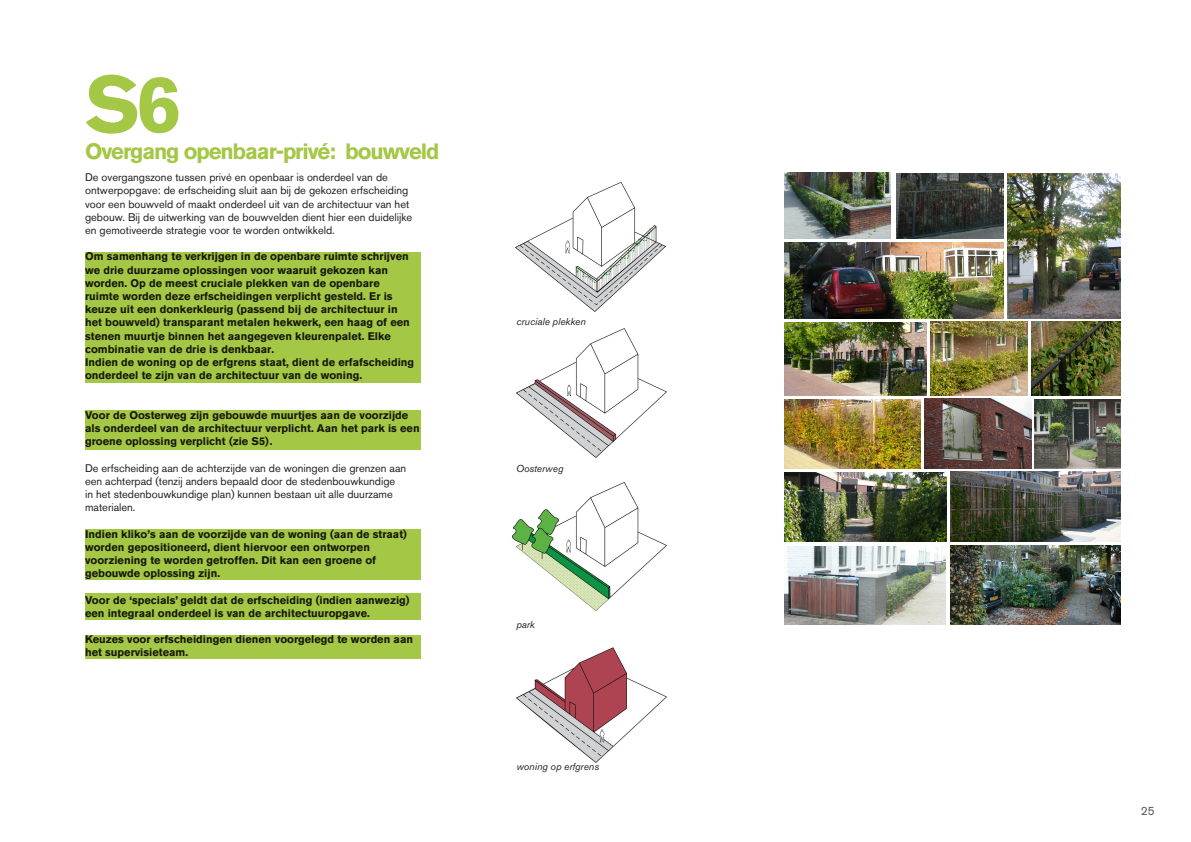
<style>
.page{position:relative;width:1191px;height:842px;background:#fff}
.page>*{position:absolute;margin:0;border:0;box-sizing:border-box;transform-origin:0 0}
.t1{font:700 80px "Akzidenz Grotesk BQ";color:#a4c745}
.t2{font:700 22px "Akzidenz Grotesk BQ";letter-spacing:-.05em;color:#a4c745}
.t3{font:12px "Akzidenz Grotesk BQ";color:#57585a}
.t4{font:700 11px/13.2px "Akzidenz Grotesk BQ";color:#231f20}
.t5{font:11px/13.2px "Akzidenz Grotesk BQ";color:#231f20}
.t6{font:italic 10px "Akzidenz Grotesk BQ";color:#231f20}
</style>
<div class="page">
<div style="left:85px;top:529px;width:335px;height:50px;background:#a4c745"></div>
<div style="left:85px;top:593px;width:335px;height:27px;background:#a4c745"></div>
<div style="left:85px;top:635px;width:335px;height:24px;background:#a4c745"></div>
<div style="left:85px;top:252px;width:336px;height:130px;background:#a4c745"></div>
<div style="left:85px;top:410px;width:336px;height:39px;background:#a4c745"></div>
<img style="left:930px;top:322px;width:98px;height:73px">
<img style="left:1031px;top:322px;width:89px;height:73px">
<img style="left:896px;top:174px;width:108px;height:65px">
<img style="left:1007px;top:174px;width:113px;height:144px">
<img style="left:784px;top:472px;width:162px;height:70px">
<img style="left:951px;top:546px;width:169px;height:78px">
<img style="left:784px;top:399px;width:136px;height:69px">
<img style="left:784px;top:546px;width:162px;height:78px">
<img style="left:784px;top:322px;width:142px;height:73px">
<img style="left:1034px;top:399px;width:86px;height:69px">
<img style="left:784px;top:242px;width:220px;height:76px">
<img style="left:951px;top:472px;width:169px;height:70px">
<img style="left:516px;top:328px;width:151px;height:130px">
<img style="left:512px;top:482px;width:155px;height:129px">
<img style="left:516px;top:647px;width:151px;height:116px">
<img style="left:515px;top:182px;width:151px;height:130px">
<img style="left:784px;top:173px;width:106px;height:66px">
<img style="left:924px;top:399px;width:107px;height:69px">
<h1 class="t1" style="left:85px;top:58px;width:98px">S6</h1>
<h2 class="t2" style="left:85px;top:138px;width:356px">Overgang openbaar-privé: bouwveld</h2>
<p class="t5" style="left:85px;top:171px;width:329px">De overgangszone tussen privé en openbaar is onderdeel van de ontwerpopgave: de erfscheiding sluit aan bij de gekozen erfscheiding voor een bouwveld of maakt onderdeel uit van de architectuur van het gebouw. Bij de uitwerking van de bouwvelden dient hier een duidelijke en gemotiveerde strategie voor te worden ontwikkeld.</p>
<p class="t4" style="left:85px;top:250px;width:331px">Om samenhang te verkrijgen in de openbare ruimte schrijven we drie duurzame oplossingen voor waaruit gekozen kan worden. Op de meest cruciale plekken van de openbare ruimte worden deze erfscheidingen verplicht gesteld. Er is keuze uit een donkerkleurig (passend bij de architectuur in het bouwveld) transparant metalen hekwerk, een haag of een stenen muurtje binnen het aangegeven kleurenpalet. Elke combinatie van de drie is denkbaar.<br>Indien de woning op de erfgrens staat, dient de erfafscheiding onderdeel te zijn van de architectuur van de woning.</p>
<p class="t4" style="left:85px;top:408px;width:336px">Voor de Oosterweg zijn gebouwde muurtjes aan de voorzijde als onderdeel van de architectuur verplicht. Aan het park is een groene oplossing verplicht (zie S5).</p>
<p class="t5" style="left:85px;top:461px;width:323px">De erfscheiding aan de achterzijde van de woningen die grenzen aan een achterpad (tenzij anders bepaald door de stedenbouwkundige<br>in het stedenbouwkundige plan) kunnen bestaan uit alle duurzame materialen.</p>
<p class="t4" style="left:85px;top:527px;width:323px">Indien kliko’s aan de voorzijde van de woning (aan de straat) worden gepositioneerd, dient hiervoor een ontworpen voorziening te worden getroffen. Dit kan een groene of gebouwde oplossing zijn.</p>
<p class="t4" style="left:85px;top:593px;width:326px">Voor de ‘specials’ geldt dat de erfscheiding (indien aanwezig) een integraal onderdeel is van de architectuuropgave.</p>
<p class="t4" style="left:85px;top:633px;width:329px">Keuzes voor erfscheidingen dienen voorgelegd te worden aan het supervisieteam.</p>
<p class="t6" style="left:516px;top:316px;width:71px">cruciale plekken</p>
<p class="t6" style="left:516px;top:462px;width:49px">Oosterweg</p>
<p class="t6" style="left:516px;top:618px;width:20px">park</p>
<p class="t6" style="left:516px;top:761px;width:84px">woning op erfgrens</p>
<p class="t3" style="left:1141px;top:804px;width:15px">25</p>
</div>
